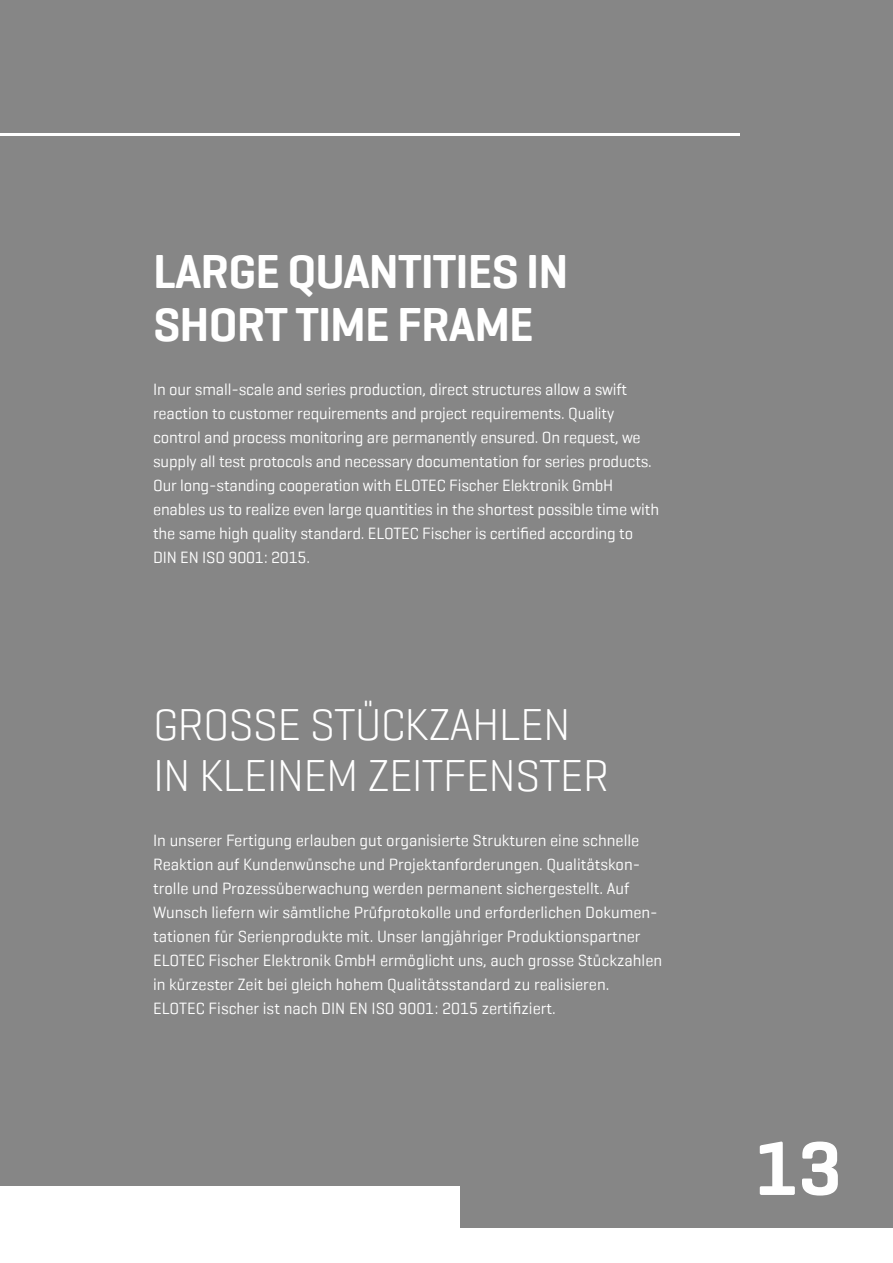
<style>
.page{position:relative;width:893px;height:1263px;background:#868686}
.page>*{position:absolute;margin:0;border:0;box-sizing:border-box;transform-origin:0 0}
.t1{font:600 77.55px "Geogrotesque";color:#fff}
.t2{font:600 48px/52.5px "Geogrotesque";letter-spacing:-.02em;color:#fff}
.t3{font:300 45px/51px "Geogrotesque";letter-spacing:-.02em;color:#fff}
.t4{font:16.5px/24px "Geogrotesque";letter-spacing:-.005em;color:#fff}
</style>
<div class="page">
<div style="left:0;top:1186px;width:459px;height:77px;background:#fff"></div>
<div style="left:420px;top:1229px;width:473px;height:34px;background:#fff"></div>
<hr style="left:0;top:134px;width:740px;height:2px;background:#fff">
<h2 class="t2" style="left:153px;top:245px;width:417px">LARGE QUANTITIES IN<br>SHORT TIME FRAME</h2>
<p class="t4" style="left:153px;top:377px;width:508px">In our small-scale and series production, direct structures allow a swift reaction to customer requirements and project requirements. Quality control and process monitoring are permanently ensured. On request, we supply all test protocols and necessary documentation for series products.<br>Our long-standing cooperation with ELOTEC Fischer Elektronik GmbH enables us to realize even large quantities in the shortest possible time with the same high quality standard. ELOTEC Fischer is certified according to DIN EN ISO 9001: 2015.</p>
<h3 class="t3" style="left:153px;top:698px;width:458px">GROSSE STÜCKZAHLEN<br>IN KLEINEM ZEITFENSTER</h3>
<p class="t4" style="left:153px;top:828px;width:511px">In unserer Fertigung erlauben gut organisierte Strukturen eine schnelle Reaktion auf Kundenwünsche und Projektanforderungen. Qualitätskon&shy;trolle und Prozessüberwachung werden permanent sichergestellt. Auf Wunsch liefern wir sämtliche Prüfprotokolle und erforderlichen Dokumen&shy;tationen für Serienprodukte mit. Unser langjähriger Produktionspartner ELOTEC Fischer Elektronik GmbH ermöglicht uns, auch grosse Stückzahlen in kürzester Zeit bei gleich hohem Qualitätsstandard zu realisieren.<br>ELOTEC Fischer ist nach DIN EN ISO 9001: 2015 zertifiziert.</p>
<h1 class="t1" style="left:755px;top:1120px;width:89px">13</h1>
</div>
